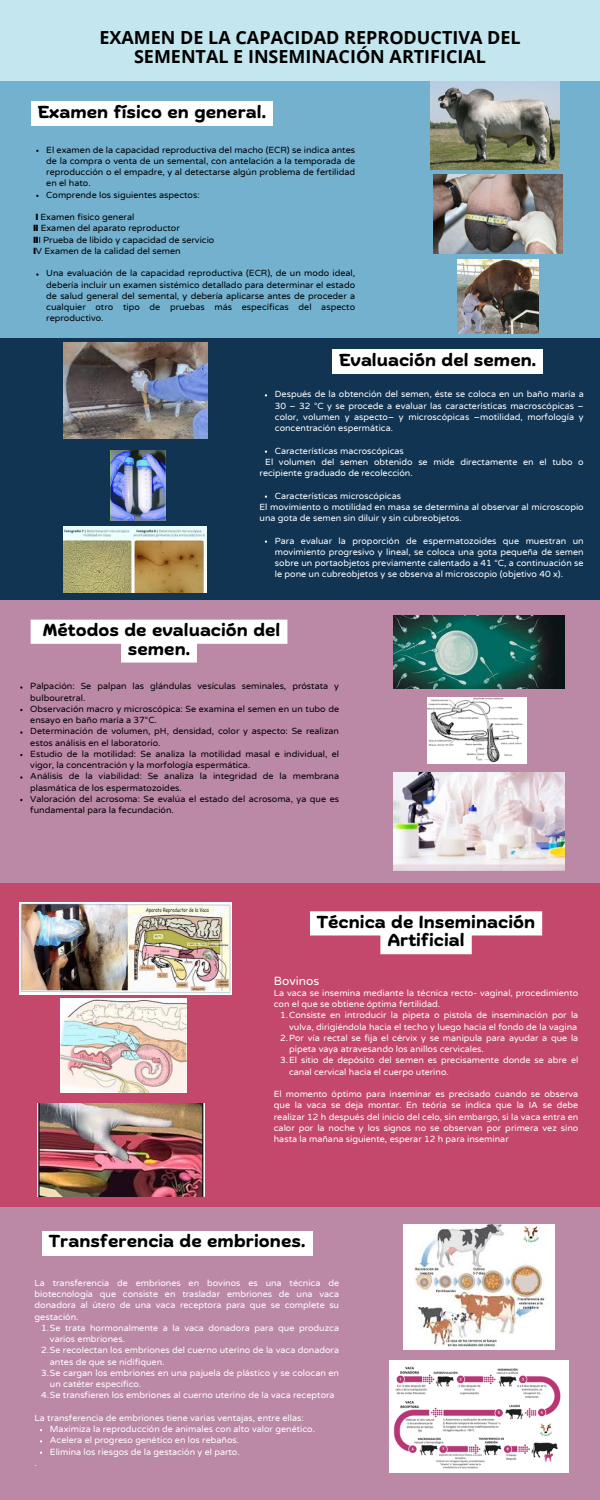
<style>
.page{position:relative;width:600px;height:1500px;background:#fff}
.page>*{position:absolute;margin:0;border:0;box-sizing:border-box;transform-origin:0 0}
.t1{font:700 18px/19.5px "Open Sans";color:#000;text-align:center}
.t2{font:700 17.3px/18.8px "Biski";color:#000;text-align:center}
.t3{font:12px "Varela Round";color:#fff}
.t4{font:9px/11.2px "Varela Round";color:#fff}
.t5{font:9px/11.2px "Varela Round";color:#000}
.s1{font-family:"Free Serif"}
</style>
<div class="page">
<div style="left:0;top:0;width:600px;height:86px;background:#c4e7ef"></div>
<div style="left:0;top:593px;width:600px;height:290px;background:#bb89a6"></div>
<div style="left:0;top:325px;width:600px;height:274px;background:#103452"></div>
<div style="left:0;top:81px;width:600px;height:257px;background:#73b1cf"></div>
<div style="left:0;top:883px;width:600px;height:325px;background:#c3486c"></div>
<img style="left:433px;top:175px;width:129px;height:79px">
<img style="left:430px;top:81px;width:129px;height:88px">
<img style="left:457px;top:259px;width:81px;height:75px">
<img style="left:63px;top:342px;width:144px;height:96px">
<img style="left:110px;top:450px;width:56px;height:71px">
<img style="left:63px;top:527px;width:144px;height:66px">
<img style="left:394px;top:616px;width:171px;height:73px">
<img style="left:427px;top:698px;width:99px;height:66px">
<img style="left:394px;top:773px;width:171px;height:97px">
<div style="left:0;top:1208px;width:600px;height:292px;background:#bb89a6"></div>
<img style="left:20px;top:902px;width:211px;height:92px">
<img style="left:60px;top:998px;width:127px;height:95px">
<img style="left:38px;top:1103px;width:166px;height:93px">
<img style="left:404px;top:1225px;width:151px;height:124px">
<img style="left:390px;top:1360px;width:179px;height:113px">
<div style="left:31px;top:102px;width:242px;height:24px;background:#fff"></div>
<div style="left:332px;top:350px;width:211px;height:24px;background:#fff"></div>
<svg style="left:31px;top:620px;width:256px;height:43px"></svg>
<svg style="left:310px;top:911px;width:232px;height:43px"></svg>
<div style="left:42px;top:1231px;width:270px;height:24px;background:#fff"></div>
<h1 class="t1" style="left:99px;top:27px;width:423px">EXAMEN DE LA CAPACIDAD REPRODUCTIVA DEL<br>SEMENTAL E INSEMINACIÓN ARTIFICIAL</h1>
<h2 class="t2" style="left:38px;top:104px;width:230px">Examen físico en general.</h2>
<p class="t5" style="left:46px;top:144px;width:310px;text-align:justify">El examen de la capacidad reproductiva del macho (ECR) se indica antes de la compra o venta de un semental, con antelación a la temporada de reproducción o el empadre, y al detectarse algún problema de fertilidad en el hato.</p>
<p class="t5" style="left:46px;top:189px;width:155px">Comprende los siguientes aspectos:</p>
<p class="t5" style="left:36px;top:212px;width:100px"><span class="s1">❙</span> Examen físico general</p>
<p class="t5" style="left:33px;top:223px;width:148px"><span class="s1">❙❙</span> Examen del aparato reproductor</p>
<p class="t5" style="left:33px;top:234px;width:183px"><span class="s1">❙❙</span>I Prueba de libido y capacidad de servicio</p>
<p class="t5" style="left:33px;top:246px;width:149px"><span class="s1">❙</span>V Examen de la calidad del semen</p>
<p class="t5" style="left:46px;top:268px;width:310px;text-align:justify">Una evaluación de la capacidad reproductiva (ECR), de un modo ideal, debería incluir un examen sistémico detallado para determinar el estado de salud general del semental, y debería aplicarse antes de proceder a cualquier otro tipo de pruebas más específicas del aspecto reproductivo.</p>
<p class="t2" style="left:339px;top:353px;width:198px">Evaluación del semen.</p>
<p class="t4" style="left:275px;top:389px;width:310px;text-align:justify">Después de la obtención del semen, éste se coloca en un baño maría a 30 – 32 °C y se procede a evaluar las características macroscópicas ‒ color, volumen y aspecto‒ y microscópicas ‒motilidad, morfología y concentración espermática.</p>
<p class="t4" style="left:275px;top:445px;width:131px">Características macroscópicas</p>
<p class="t4" style="left:260px;top:456px;width:326px;text-indent:6px">El volumen del semen obtenido se mide directamente en el tubo o recipiente graduado de recolección.</p>
<p class="t4" style="left:275px;top:490px;width:128px">Características microscópicas</p>
<p class="t4" style="left:260px;top:501px;width:326px">El movimiento o motilidad en masa se determina al observar al microscopio una gota de semen sin diluir y sin cubreobjetos.</p>
<h2 class="t4" style="left:275px;top:535px;width:310px;text-align:justify">Para evaluar la proporción de espermatozoides que muestran un movimiento progresivo y lineal, se coloca una gota pequeña de semen sobre un portaobjetos previamente calentado a 41 °C, a continuación se le pone un cubreobjetos y se observa al microscopio (objetivo 40 x).</h2>
<p class="t2" style="left:43px;top:622px;width:239px">Métodos de evaluación del semen.</p>
<p class="t5" style="left:30px;top:681px;width:310px">Palpación: Se palpan las glándulas vesículas seminales, próstata y bulbouretral.</p>
<p class="t5" style="left:30px;top:703px;width:310px">Observación macro y microscópica: Se examina el semen en un tubo de ensayo en baño maría a 37°C.</p>
<p class="t5" style="left:30px;top:726px;width:310px">Determinación de volumen, pH, densidad, color y aspecto: Se realizan estos análisis en el laboratorio.</p>
<p class="t5" style="left:30px;top:748px;width:310px">Estudio de la motilidad: Se analiza la motilidad masal e individual, el vigor, la concentración y la morfología espermática.</p>
<p class="t5" style="left:30px;top:771px;width:310px">Análisis de la viabilidad: Se analiza la integridad de la membrana plasmática de los espermatozoides.</p>
<h2 class="t5" style="left:30px;top:793px;width:310px">Valoración del acrosoma: Se evalúa el estado del acrosoma, ya que es fundamental para la fecundación.</h2>
<p class="t2" style="left:317px;top:914px;width:220px">Técnica de Inseminación<br>Artificial</p>
<p class="t3" style="left:274px;top:974px;width:47px">Bovinos</p>
<p class="t4" style="left:274px;top:988px;width:306px">La vaca se insemina mediante la técnica recto- vaginal, procedimiento con el que se obtiene óptima fertilidad.</p>
<p class="t4" style="left:280px;top:1010px;width:300px;text-align:right">1.Consiste en introducir la pipeta o pistola de inseminación por la vulva, dirigiéndola hacia el techo y luego hacia el fondo de la vagina</p>
<p class="t4" style="left:289px;top:1033px;width:291px;text-indent:-9px">2.Por vía rectal se fija el cérvix y se manipula para ayudar a que la pipeta vaya atravesando los anillos cervicales.</p>
<p class="t4" style="left:289px;top:1055px;width:291px;text-indent:-9px">3.El sitio de depósito del semen es precisamente donde se abre el canal cervical hacia el cuerpo uterino.</p>
<p class="t4" style="left:274px;top:1089px;width:306px;text-align:justify">El momento óptimo para inseminar es precisado cuando se observa que la vaca se deja montar. En teória se indica que la IA se debe realizar 12 h después del inicio del celo, sin embargo, si la vaca entra en calor por la noche y los signos no se observan por primera vez sino hasta la mañana siguiente, esperar 12 h para inseminar</p>
<p class="t2" style="left:49px;top:1234px;width:258px">Transferencia de embriones.</p>
<p class="t4" style="left:35px;top:1277px;width:306px;text-align:justify">La transferencia de embriones en bovinos es una técnica de biotecnología que consiste en trasladar embriones de una vaca donadora al útero de una vaca receptora para que se complete su gestación.</p>
<p class="t4" style="left:50px;top:1322px;width:291px;text-indent:-9px">1.Se trata hormonalmente a la vaca donadora para que produzca varios embriones.</p>
<p class="t4" style="left:50px;top:1345px;width:291px;text-indent:-9px">2.Se recolectan los embriones del cuerno uterino de la vaca donadora antes de que se nidifiquen.</p>
<p class="t4" style="left:50px;top:1367px;width:291px;text-indent:-9px">3.Se cargan los embriones en una pajuela de plástico y se colocan en un catéter específico.</p>
<p class="t4" style="left:41px;top:1390px;width:295px">4.Se transfieren los embriones al cuerno uterino de la vaca receptora</p>
<h2 class="t4" style="left:35px;top:1412px;width:271px">La transferencia de embriones tiene varias ventajas, entre ellas:</h2>
<p class="t4" style="left:50px;top:1424px;width:267px">Maximiza la reproducción de animales con alto valor genético.</p>
<p class="t4" style="left:50px;top:1435px;width:191px">Acelera el progreso genético en los rebaños.</p>
<p class="t4" style="left:50px;top:1446px;width:191px">Elimina los riesgos de la gestación y el parto.</p>
<p class="t4" style="left:35px;top:1457px;width:4px">.</p>
</div>
